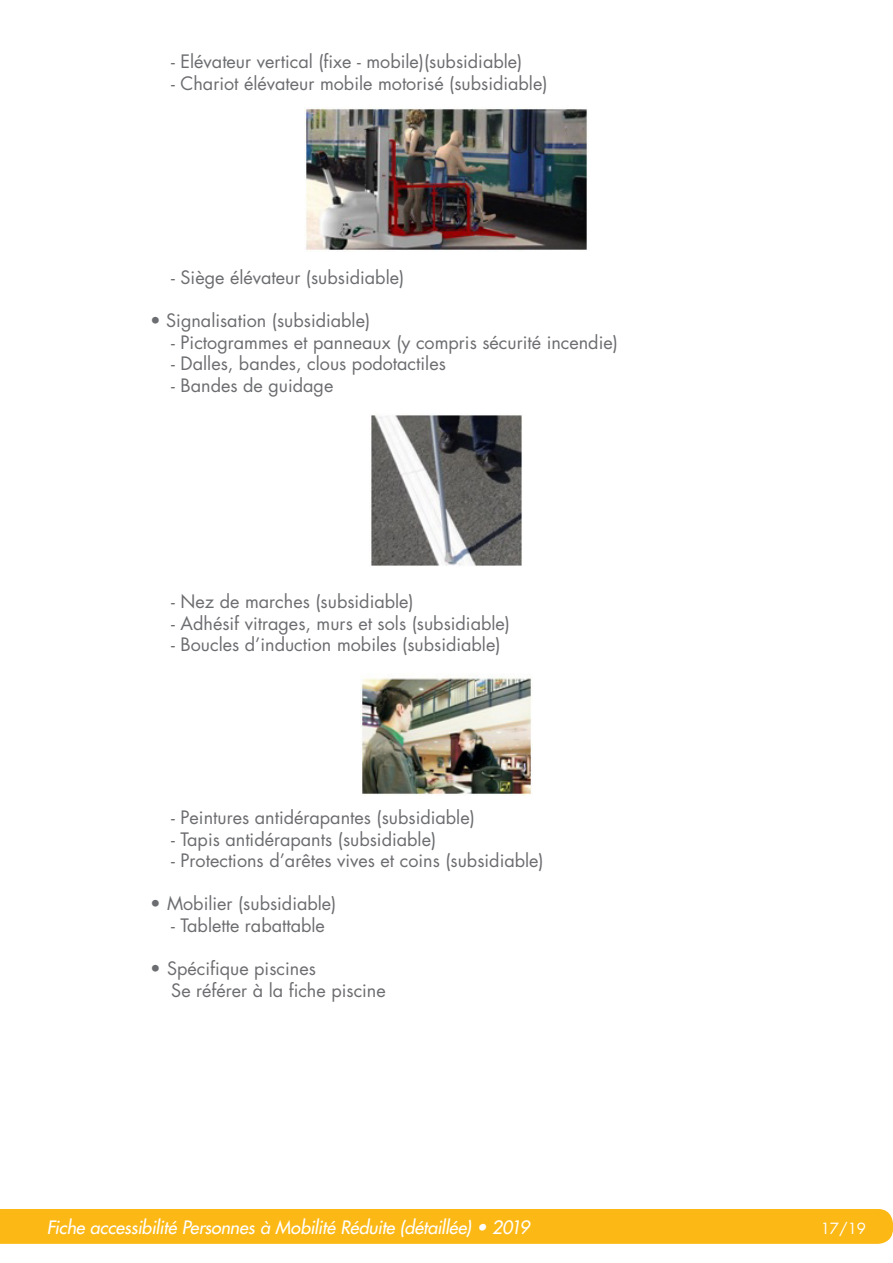
<style>
.page{position:relative;width:893px;height:1263px;background:#fff}
.page>*{position:absolute;margin:0;border:0;box-sizing:border-box;transform-origin:0 0}
.t1{font:18px "Futura";color:#6c6d70}
.t2{font:italic 18px "Futura";letter-spacing:-.01em;color:#fff}
.t3{font:15px "Futura";color:#fff}
</style>
<div class="page">
<div style="left:0;top:1209px;width:893px;height:35px;background:#fcb814"></div>
<img style="left:304px;top:107px;width:284px;height:145px">
<img style="left:371px;top:415px;width:151px;height:151px">
<img style="left:361px;top:674px;width:171px;height:121px">
<p class="t1" style="left:171px;top:50px;width:353px">- Elévateur vertical (fixe - mobile)(subsidiable)</p>
<p class="t1" style="left:171px;top:71px;width:378px">- Chariot élévateur mobile motorisé (subsidiable)</p>
<p class="t1" style="left:171px;top:266px;width:234px">- Siège élévateur (subsidiable)</p>
<p class="t1" style="left:150px;top:309px;width:222px">• Signalisation (subsidiable)</p>
<p class="t1" style="left:171px;top:331px;width:448px">- Pictogrammes et panneaux (y compris sécurité incendie)</p>
<p class="t1" style="left:171px;top:352px;width:276px">- Dalles, bandes, clous podotactiles</p>
<p class="t1" style="left:171px;top:374px;width:164px">- Bandes de guidage</p>
<p class="t1" style="left:171px;top:590px;width:244px">- Nez de marches (subsidiable)</p>
<p class="t1" style="left:171px;top:611px;width:340px">- Adhésif vitrages, murs et sols (subsidiable)</p>
<p class="t1" style="left:171px;top:633px;width:331px">- Boucles d’induction mobiles (subsidiable)</p>
<p class="t1" style="left:171px;top:806px;width:305px">- Peintures antidérapantes (subsidiable)</p>
<p class="t1" style="left:171px;top:827px;width:266px">- Tapis antidérapants (subsidiable)</p>
<p class="t1" style="left:171px;top:849px;width:374px">- Protections d’arêtes vives et coins (subsidiable)</p>
<p class="t1" style="left:150px;top:892px;width:188px">• Mobilier (subsidiable)</p>
<p class="t1" style="left:171px;top:914px;width:155px">- Tablette rabattable</p>
<p class="t1" style="left:150px;top:957px;width:167px">• Spécifique piscines</p>
<p class="t1" style="left:171px;top:979px;width:216px">Se référer à la fiche piscine</p>
<p class="t2" style="left:47px;top:1215px;width:484px">Fiche accessibilité Personnes à Mobilité Réduite (détaillée) • 2019</p>
<p class="t3" style="left:821px;top:1218px;width:47px">17/19</p>
</div>
